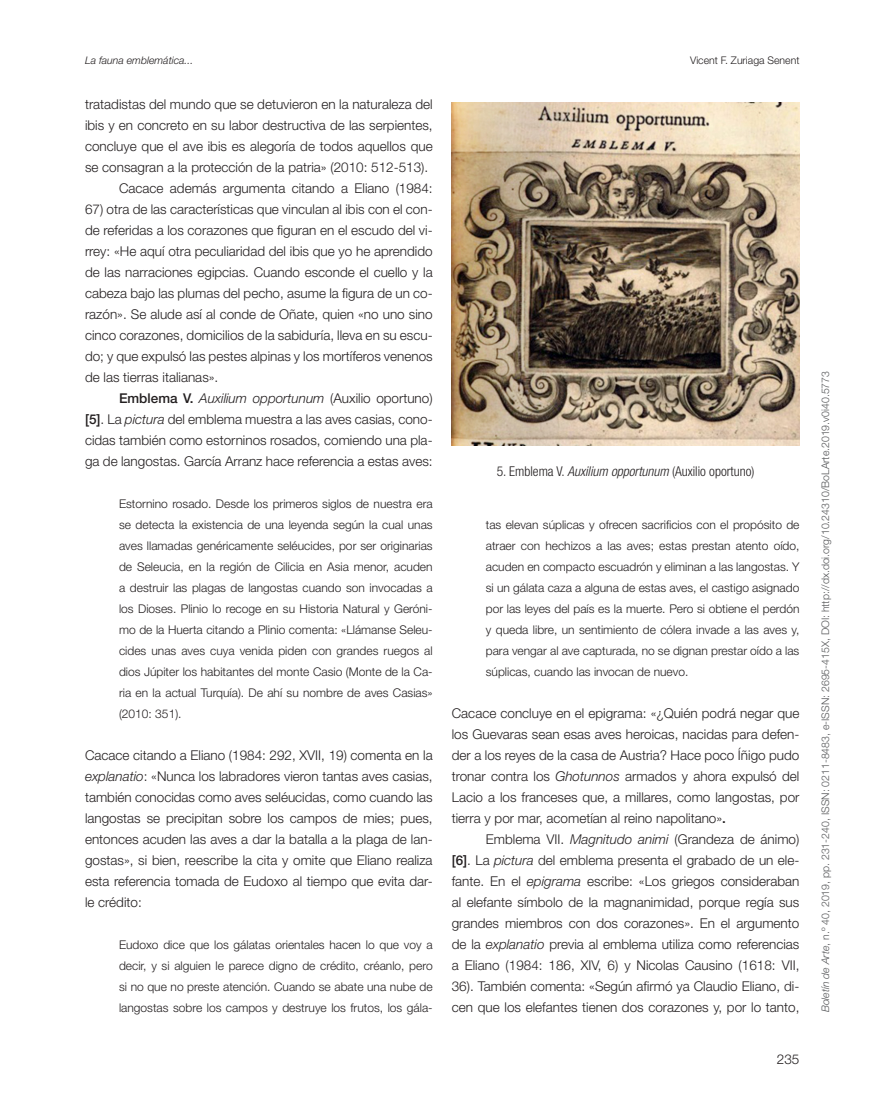
<style>
.page{position:relative;width:893px;height:1106px;background:#fff}
.page>*{position:absolute;margin:0;border:0;box-sizing:border-box;transform-origin:0 0}
.t1{font:300 13.5px/21px "Helvetica Neue LT Std";color:#231f20;text-align:justify}
.t2{font:300 condensed 13.5px "Helvetica Neue LT Std";color:#231f20}
.t3{font:300 12px/21px "Helvetica Neue LT Std";color:#231f20;text-align:justify}
.t4{font:300 10.5px "Helvetica Neue LT Std";color:#57585a}
.t5{font:italic 300 10.5px "Helvetica Neue LT Std";color:#231f20}
.t6{font:300 10.5px "Helvetica Neue LT Std";color:#231f20}
.s1{font-weight:500}
.s2{font-style:italic}
</style>
<div class="page">
<img style="left:452px;top:102px;width:347px;height:343px">
<p class="t5" style="left:85px;top:54px;width:110px">La fauna emblemática...</p>
<p class="t6" style="left:690px;top:54px;width:111px">Vicent F. Zuriaga Senent</p>
<p class="t1" style="left:85px;top:93px;width:349px">tratadistas del mundo que se detuvieron en la naturaleza del</p>
<p class="t1" style="left:85px;top:114px;width:349px">ibis y en concreto en su labor destructiva de las serpientes,</p>
<p class="t1" style="left:85px;top:135px;width:349px">concluye que el ave ibis es alegoría de todos aquellos que</p>
<p class="t1" style="left:85px;top:156px;width:345px">se consagran a la protección de la patria» (2010: 512-513).</p>
<p class="t1" style="left:119px;top:177px;width:315px">Cacace además argumenta citando a Eliano (1984:</p>
<p class="t1" style="left:85px;top:198px;width:349px">67) otra de las características que vinculan al ibis con el con&shy;de referidas a los corazones que figuran en el escudo del vi&shy;rrey: «He aquí otra peculiaridad del ibis que yo he aprendido de las narraciones egipcias. Cuando esconde el cuello y la cabeza bajo las plumas del pecho, asume la figura de un co&shy;razón». Se alude así al conde de Oñate, quien «no uno sino cinco corazones, domicilios de la sabiduría, lleva en su escu&shy;do; y que expulsó las pestes alpinas y los mortíferos venenos de las tierras italianas».</p>
<p class="t1" style="left:85px;top:387px;width:349px;text-indent:34px"><span class="s1">Emblema V.</span> <span class="s2">Auxilium opportunum</span> (Auxilio oportuno) <span class="s1">[5]</span>. La <span class="s2">pictura</span> del emblema muestra a las aves casias, cono&shy;cidas también como estorninos rosados, comiendo una pla&shy;ga de langostas. García Arranz hace referencia a estas aves:</p>
<p class="t3" style="left:119px;top:493px;width:315px">Estornino rosado. Desde los primeros siglos de nuestra era se detecta la existencia de una leyenda según la cual unas aves llamadas genéricamente seléucides, por ser originarias de Seleucia, en la región de Cilicia en Asia menor, acuden a destruir las plagas de langostas cuando son invocadas a los Dioses. Plinio lo recoge en su Historia Natural y Geróni&shy;mo de la Huerta citando a Plinio comenta: «Llámanse Seleu&shy;cides unas aves cuya venida piden con grandes ruegos al dios Júpiter los habitantes del monte Casio (Monte de la Ca&shy;ria en la actual Turquía). De ahí su nombre de aves Casias» (2010: 351).</p>
<p class="t1" style="left:85px;top:744px;width:349px">Cacace citando a Eliano (1984: 292, XVII , 19) comenta en la <span class="s2">explanatio</span>: «Nunca los labradores vieron tantas aves casias, también conocidas como aves seléucidas, como cuando las langostas se precipitan sobre los campos de mies; pues, entonces acuden las aves a dar la batalla a la plaga de lan&shy;gostas», si bien, reescribe la cita y omite que Eliano realiza esta referencia tomada de Eudoxo al tiempo que evita dar&shy;le crédito:</p>
<p class="t3" style="left:119px;top:934px;width:315px">Eudoxo dice que los gálatas orientales hacen lo que voy a decir, y si alguien le parece digno de crédito, créanlo, pero si no que no preste atención. Cuando se abate una nube de langostas sobre los campos y destruye los frutos, los gála-</p>
<p class="t2" style="left:497px;top:463px;width:259px">5. Emblema V. <span class="s2">Auxilium opportunum</span> (Auxilio oportuno)</p>
<p class="t3" style="left:486px;top:514px;width:315px">tas elevan súplicas y ofrecen sacrificios con el propósito de atraer con hechizos a las aves; estas prestan atento oído, acuden en compacto escuadrón y eliminan a las langostas. Y si un gálata caza a alguna de estas aves, el castigo asignado por las leyes del país es la muerte. Pero si obtiene el perdón y queda libre, un sentimiento de cólera invade a las aves y, para vengar al ave capturada, no se dignan prestar oído a las súplicas, cuando las invocan de nuevo.</p>
<p class="t1" style="left:452px;top:702px;width:349px">Cacace concluye en el epigrama: «¿Quién podrá negar que los Guevaras sean esas aves heroicas, nacidas para defen&shy;der a los reyes de la casa de Austria? Hace poco Íñigo pudo tronar contra los <span class="s2">Ghotunnos</span> armados y ahora expulsó del Lacio a los franceses que, a millares, como langostas, por tierra y por mar, acometían al reino napolitano»<span class="s1">.</span></p>
<p class="t1" style="left:452px;top:828px;width:349px;text-indent:34px">Emblema VII . <span class="s2">Magnitudo animi</span> (Grandeza de ánimo) <span class="s1">[6]</span>. La <span class="s2">pictura</span> del emblema presenta el grabado de un ele&shy;fante. En el <span class="s2">epigrama</span> escribe: «Los griegos consideraban al elefante símbolo de la magnanimidad, porque regía sus grandes miembros con dos corazones». En el argumento de la <span class="s2">explanatio</span> previa al emblema utiliza como referencias a Eliano (1984: 186, XIV, 6) y Nicolas Causino (1618: VII , 36). También comenta: «Según afirmó ya Claudio Eliano, di&shy;cen que los elefantes tienen dos corazones y, por lo tanto,</p>
<p class="t1" style="left:777px;top:1048px;width:24px">235</p>
<p class="t4" style="left:819px;top:1012px;width:643px;rotate:-90deg"><span class="s2">Boletín de Arte</span>, n.º 40, 2019, pp. 231-240, ISSN: 0211-8483, e-ISSN: 2695-415X, DOI: http://dx.doi.org/10.24310/BoLArte.2019.v0i40.5773</p>
</div>
